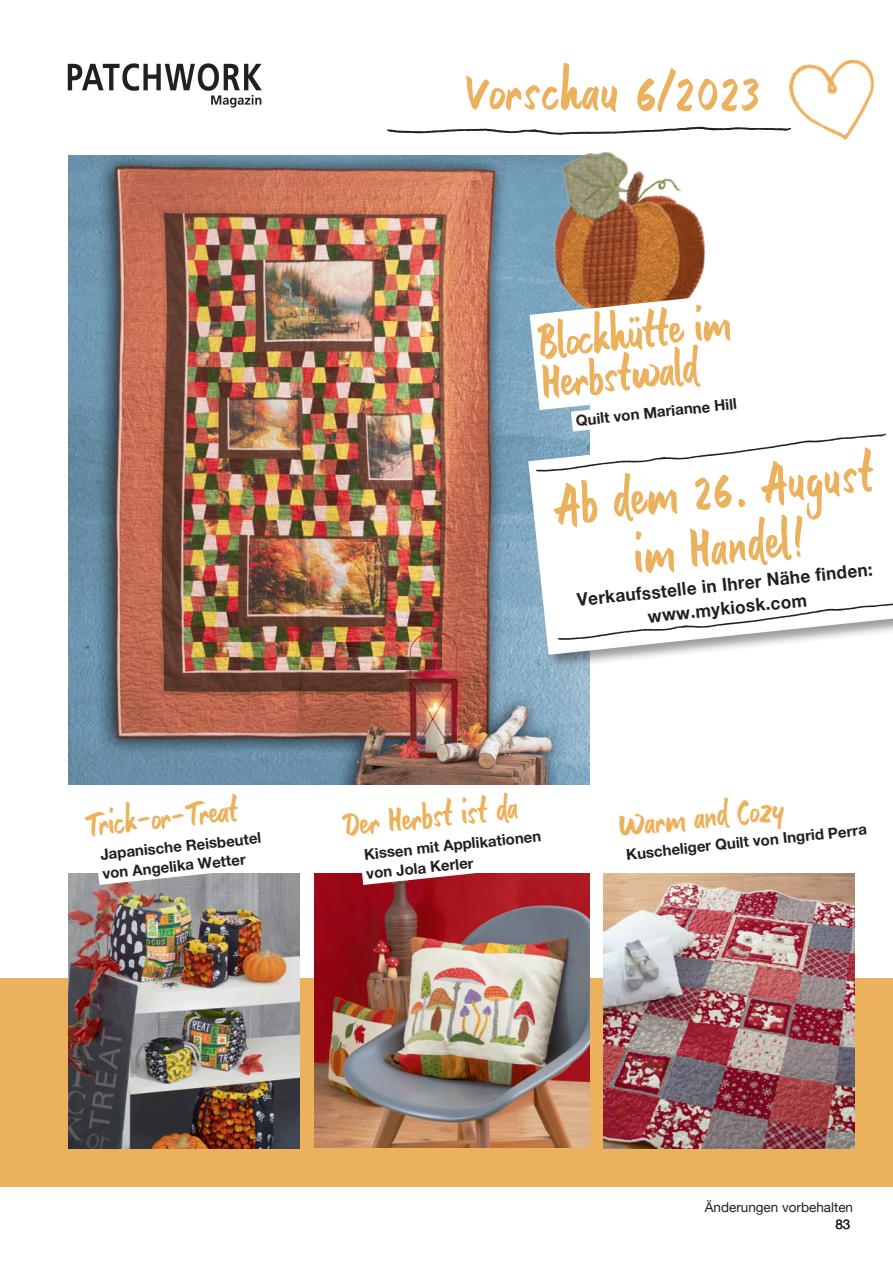
<style>
.page{position:relative;width:893px;height:1263px;background:#fff}
.page>*{position:absolute;margin:0;border:0;box-sizing:border-box;transform-origin:0 0}
.t1{font:60px "Gultan Bonte";letter-spacing:.025em;color:#ecb15d}
.t2{font:59.55px/57.8px "Gultan Bonte";color:#ecb15d;text-align:center;scale:.95 1}
.t3{font:52.05px/40.5px "Gultan Bonte";color:#ecb15d}
.t4{font:37.5px "Gultan Bonte";color:#ecb15d}
.t5{font:700 18px/23.7px "Helvetica Neue";color:#231f20;text-align:center;scale:.95 1}
.t6{font:700 15px/19.5px "Helvetica Neue";color:#231f20}
.t7{font:13.5px/17px "Helvetica Neue";color:#231f20;text-align:right}
</style>
<div class="page">
<img style="left:68px;top:156px;width:521px;height:628px">
<img style="left:545px;top:152px;width:161px;height:141px">
<svg style="left:387px;top:127px;width:398px;height:8px"></svg>
<img style="left:785px;top:59px;width:90px;height:81px">
<img style="left:67px;top:63px;width:195px;height:45px">
<div style="left:526px;top:419px;width:367px;height:250px;background:#231f20;opacity:.45"></div>
<svg style="left:528px;top:423px;width:365px;height:232px"></svg>
<svg style="left:558px;top:602px;width:335px;height:38px"></svg>
<div style="left:0;top:978px;width:893px;height:208px;background:#ecb15d"></div>
<img style="left:315px;top:873px;width:275px;height:275px">
<img style="left:68px;top:873px;width:232px;height:275px">
<img style="left:604px;top:873px;width:251px;height:275px">
<svg style="left:530px;top:293px;width:356px;height:179px"></svg>
<svg style="left:338px;top:873px;width:210px;height:12px"></svg>
<svg style="left:79px;top:873px;width:190px;height:12px"></svg>
<h1 class="t1" style="left:466px;top:57px;width:295px">Vorschau 6/2023</h1>
<h3 class="t3" style="left:537px;top:325px;width:195px;rotate:-6deg">Blockhütte im<br>Herbstwald</h3>
<p class="t6" style="left:575px;top:411px;width:163px;rotate:-6deg">Quilt von Marianne Hill</p>
<h2 class="t2" style="left:553px;top:480px;width:337px;rotate:-6deg">Ab dem 26. August im Handel!</h2>
<p class="t5" style="left:576px;top:589px;width:314px;rotate:-6deg">Verkaufsstelle in Ihrer Nähe finden: www.mykiosk.com</p>
<h3 class="t4" style="left:83px;top:804px;width:155px;rotate:-6deg">Trick-or-Treat</h3>
<h3 class="t4" style="left:343px;top:804px;width:176px;rotate:-6deg">Der Herbst ist da</h3>
<h3 class="t4" style="left:617px;top:804px;width:167px;rotate:-6deg">Warm and Cozy</h3>
<p class="t6" style="left:99px;top:845px;width:163px;rotate:-6deg">Japanische Reisbeutel von Angelika Wetter</p>
<p class="t6" style="left:625px;top:845px;width:243px;rotate:-6deg">Kuscheliger Quilt von Ingrid Perra</p>
<p class="t6" style="left:363px;top:845px;width:179px;rotate:-6deg">Kissen mit Applikationen von Jola Kerler</p>
<p class="t7" style="left:705px;top:1199px;width:150px">Änderungen vorbehalten<br>83</p>
</div>
